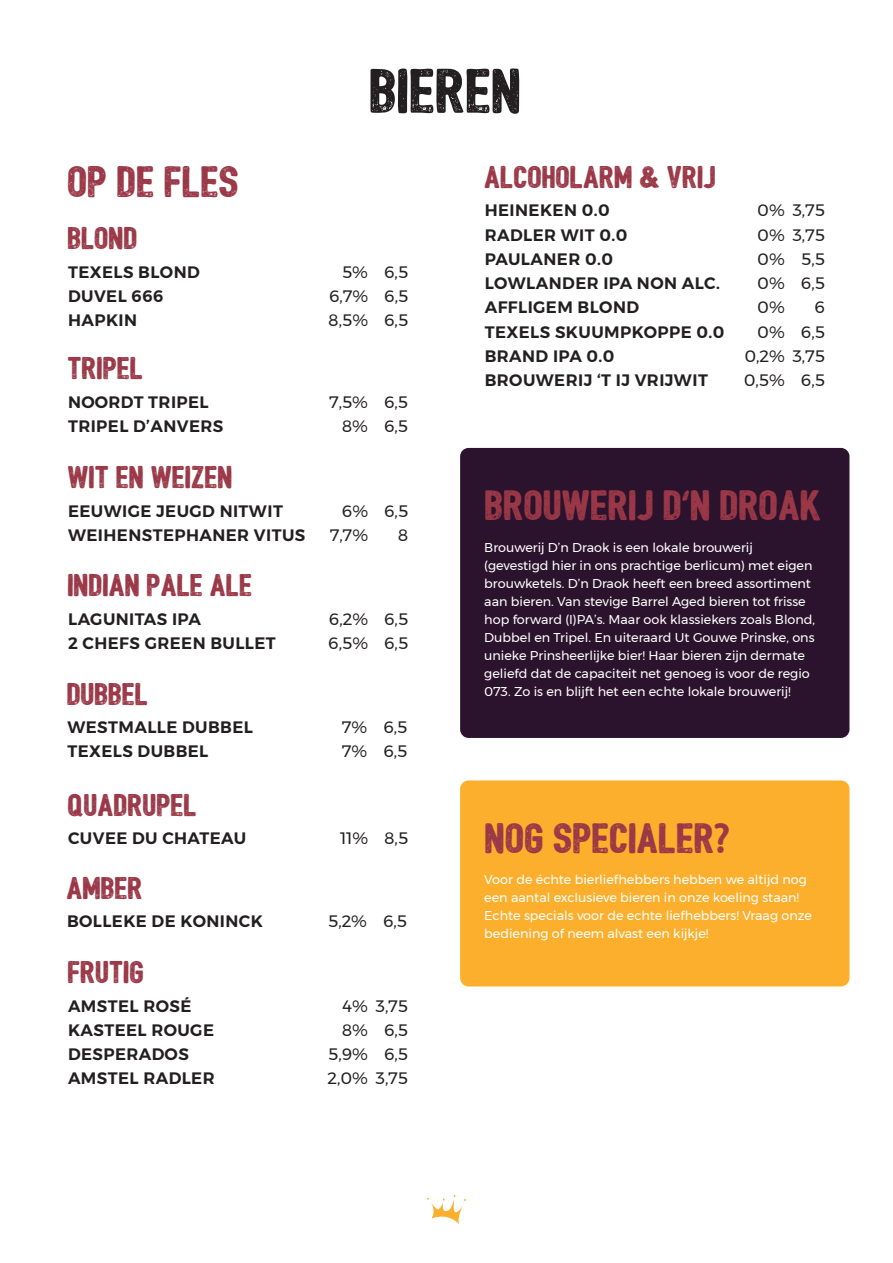
<style>
.page{position:relative;width:893px;height:1263px;background:#fff}
.page>*{position:absolute;margin:0;border:0;box-sizing:border-box;transform-origin:0 0}
.t1{font:60px "Bushcraft textured";color:#231f20}
.t2{font:42px "Bushcraft textured";color:#9b3847}
.Heading{font:40.5px "Bushcraft textured";color:#9b3847}
.t3{font:30px "Bushcraft textured";color:#9b3847}
.Gerechtnaam{font:600 16.5px "Montserrat";letter-spacing:.025em;color:#231f20}
.Prijs{font:16.5px "Montserrat";color:#231f20}
.Omschrijving{font:12.75px/18px "Montserrat";color:#fff}
</style>
<div class="page">
<svg style="left:427px;top:1195px;width:39px;height:30px"></svg>
<div style="left:460px;top:448px;width:389px;height:290px;background:#2c132d;border-radius:9px"></div>
<div style="left:460px;top:780px;width:389px;height:206px;background:#fbaf2c;border-radius:9px"></div>
<p class="t1" style="left:370px;top:66px;width:153px">BIEREN</p>
<p class="t2" style="left:68px;top:164px;width:173px">OP DE FLES</p>
<p class="t3" style="left:68px;top:226px;width:71px">BLOND</p>
<p class="Gerechtnaam" style="left:68px;top:259px;width:133px">TEXELS BLOND</p>
<p class="Prijs" style="left:342px;top:259px;width:27px">5%</p>
<p class="Prijs" style="left:384px;top:259px;width:26px">6,5</p>
<p class="Gerechtnaam" style="left:68px;top:283px;width:97px">DUVEL 666</p>
<p class="Prijs" style="left:329px;top:283px;width:40px">6,7%</p>
<p class="Prijs" style="left:384px;top:283px;width:26px">6,5</p>
<p class="Gerechtnaam" style="left:68px;top:307px;width:71px">HAPKIN</p>
<p class="Prijs" style="left:328px;top:308px;width:41px">8,5%</p>
<p class="Prijs" style="left:384px;top:308px;width:26px">6,5</p>
<p class="t3" style="left:68px;top:356px;width:77px">TRIPEL</p>
<p class="Gerechtnaam" style="left:68px;top:389px;width:142px">NOORDT TRIPEL</p>
<p class="Prijs" style="left:329px;top:389px;width:40px">7,5%</p>
<p class="Prijs" style="left:384px;top:389px;width:26px">6,5</p>
<p class="Gerechtnaam" style="left:68px;top:413px;width:157px">TRIPEL D’ANVERS</p>
<p class="Prijs" style="left:342px;top:414px;width:28px">8%</p>
<p class="Prijs" style="left:384px;top:414px;width:26px">6,5</p>
<p class="t3" style="left:68px;top:465px;width:166px">WIT EN WEIZEN</p>
<p class="Gerechtnaam" style="left:68px;top:498px;width:216px">EEUWIGE JEUGD NITWIT</p>
<p class="Prijs" style="left:342px;top:498px;width:28px">6%</p>
<p class="Prijs" style="left:384px;top:498px;width:26px">6,5</p>
<p class="Gerechtnaam" style="left:68px;top:522px;width:239px">WEIHENSTEPHANER VITUS</p>
<p class="Prijs" style="left:330px;top:523px;width:39px">7,7%</p>
<p class="Prijs" style="left:398px;top:523px;width:12px">8</p>
<p class="t3" style="left:68px;top:572px;width:186px">INDIAN PALE ALE</p>
<p class="Gerechtnaam" style="left:68px;top:606px;width:134px">LAGUNITAS IPA</p>
<p class="Prijs" style="left:329px;top:606px;width:41px">6,2%</p>
<p class="Prijs" style="left:384px;top:606px;width:26px">6,5</p>
<p class="Gerechtnaam" style="left:68px;top:630px;width:209px">2 CHEFS GREEN BULLET</p>
<p class="Prijs" style="left:328px;top:630px;width:41px">6,5%</p>
<p class="Prijs" style="left:384px;top:630px;width:26px">6,5</p>
<p class="t3" style="left:67px;top:681px;width:83px">DUBBEL</p>
<p class="Gerechtnaam" style="left:67px;top:714px;width:187px">WESTMALLE DUBBEL</p>
<p class="Prijs" style="left:342px;top:715px;width:27px">7%</p>
<p class="Prijs" style="left:383px;top:715px;width:26px">6,5</p>
<p class="Gerechtnaam" style="left:67px;top:738px;width:143px">TEXELS DUBBEL</p>
<p class="Prijs" style="left:342px;top:739px;width:27px">7%</p>
<p class="Prijs" style="left:383px;top:739px;width:26px">6,5</p>
<p class="t3" style="left:68px;top:792px;width:131px">QUADRUPEL</p>
<p class="Gerechtnaam" style="left:68px;top:825px;width:180px">CUVEE DU CHATEAU</p>
<p class="Prijs" style="left:340px;top:826px;width:29px">11%</p>
<p class="Prijs" style="left:384px;top:826px;width:26px">8,5</p>
<p class="t3" style="left:67px;top:875px;width:78px">AMBER</p>
<p class="Gerechtnaam" style="left:67px;top:908px;width:197px">BOLLEKE DE KONINCK</p>
<p class="Prijs" style="left:328px;top:908px;width:40px">5,2%</p>
<p class="Prijs" style="left:383px;top:908px;width:26px">6,5</p>
<p class="t3" style="left:68px;top:959px;width:78px">FRUTIG</p>
<p class="Gerechtnaam" style="left:68px;top:993px;width:125px">AMSTEL ROSÉ</p>
<p class="Prijs" style="left:343px;top:993px;width:27px">4%</p>
<p class="Prijs" style="left:376px;top:993px;width:34px">3,75</p>
<p class="Gerechtnaam" style="left:68px;top:1017px;width:147px">KASTEEL ROUGE</p>
<p class="Prijs" style="left:342px;top:1017px;width:28px">8%</p>
<p class="Prijs" style="left:384px;top:1017px;width:26px">6,5</p>
<p class="Gerechtnaam" style="left:68px;top:1041px;width:122px">DESPERADOS</p>
<p class="Prijs" style="left:328px;top:1042px;width:41px">5,9%</p>
<p class="Prijs" style="left:384px;top:1042px;width:26px">6,5</p>
<p class="Gerechtnaam" style="left:68px;top:1065px;width:148px">AMSTEL RADLER</p>
<p class="Prijs" style="left:328px;top:1066px;width:42px">2,0%</p>
<p class="Prijs" style="left:376px;top:1066px;width:34px">3,75</p>
<p class="t3" style="left:485px;top:164px;width:233px">ALCOHOLARM &amp; VRIJ</p>
<p class="Gerechtnaam" style="left:485px;top:197px;width:126px">HEINEKEN 0.0</p>
<p class="Prijs" style="left:757px;top:198px;width:29px">0%</p>
<p class="Prijs" style="left:792px;top:198px;width:34px">3,75</p>
<p class="Gerechtnaam" style="left:485px;top:222px;width:144px">RADLER WIT 0.0</p>
<p class="Prijs" style="left:757px;top:222px;width:29px">0%</p>
<p class="Prijs" style="left:792px;top:222px;width:34px">3,75</p>
<p class="Gerechtnaam" style="left:485px;top:246px;width:130px">PAULANER 0.0</p>
<p class="Prijs" style="left:757px;top:246px;width:29px">0%</p>
<p class="Prijs" style="left:801px;top:246px;width:25px">5,5</p>
<p class="Gerechtnaam" style="left:485px;top:270px;width:237px">LOWLANDER IPA NON ALC.</p>
<p class="Prijs" style="left:757px;top:271px;width:29px">0%</p>
<p class="Prijs" style="left:801px;top:271px;width:26px">6,5</p>
<p class="Gerechtnaam" style="left:485px;top:294px;width:156px">AFFLIGEM BLOND</p>
<p class="Prijs" style="left:757px;top:295px;width:29px">0%</p>
<p class="Prijs" style="left:814px;top:295px;width:12px">6</p>
<p class="Gerechtnaam" style="left:485px;top:319px;width:241px">TEXELS SKUUMPKOPPE 0.0</p>
<p class="Prijs" style="left:757px;top:319px;width:29px">0%</p>
<p class="Prijs" style="left:801px;top:319px;width:26px">6,5</p>
<p class="Gerechtnaam" style="left:485px;top:343px;width:131px">BRAND IPA 0.0</p>
<p class="Prijs" style="left:744px;top:343px;width:42px">0,2%</p>
<p class="Prijs" style="left:792px;top:343px;width:34px">3,75</p>
<p class="Gerechtnaam" style="left:485px;top:367px;width:225px">BROUWERIJ ‘T IJ VRIJWIT</p>
<p class="Prijs" style="left:744px;top:368px;width:43px">0,5%</p>
<p class="Prijs" style="left:801px;top:368px;width:26px">6,5</p>
<p class="Heading" style="left:486px;top:488px;width:338px">BROUWERIJ D'N DROAK</p>
<p class="Omschrijving" style="left:484px;top:538px;width:332px">Brouwerij D’n Draok is een lokale brouwerij (gevestigd hier in ons prachtige berlicum) met eigen brouwketels. D’n Draok heeft een breed assortiment aan bieren. Van stevige Barrel Aged bieren tot frisse hop forward (I)PA’s. Maar ook klassiekers zoals Blond, Dubbel en Tripel. En uiteraard Ut Gouwe Prinske, ons unieke Prinsheerlijke bier! Haar bieren zijn dermate geliefd dat de capaciteit net genoeg is voor de regio 073. Zo is en blijft het een echte lokale brouwerij!</p>
<p class="Heading" style="left:486px;top:821px;width:247px">NOG SPECIALER?</p>
<p class="Omschrijving" style="left:484px;top:870px;width:329px">Voor de échte bierliefhebbers hebben we altijd nog een aantal exclusieve bieren in onze koeling staan!<br>Echte specials voor de echte liefhebbers! Vraag onze bediening of neem alvast een kijkje!</p>
</div>
